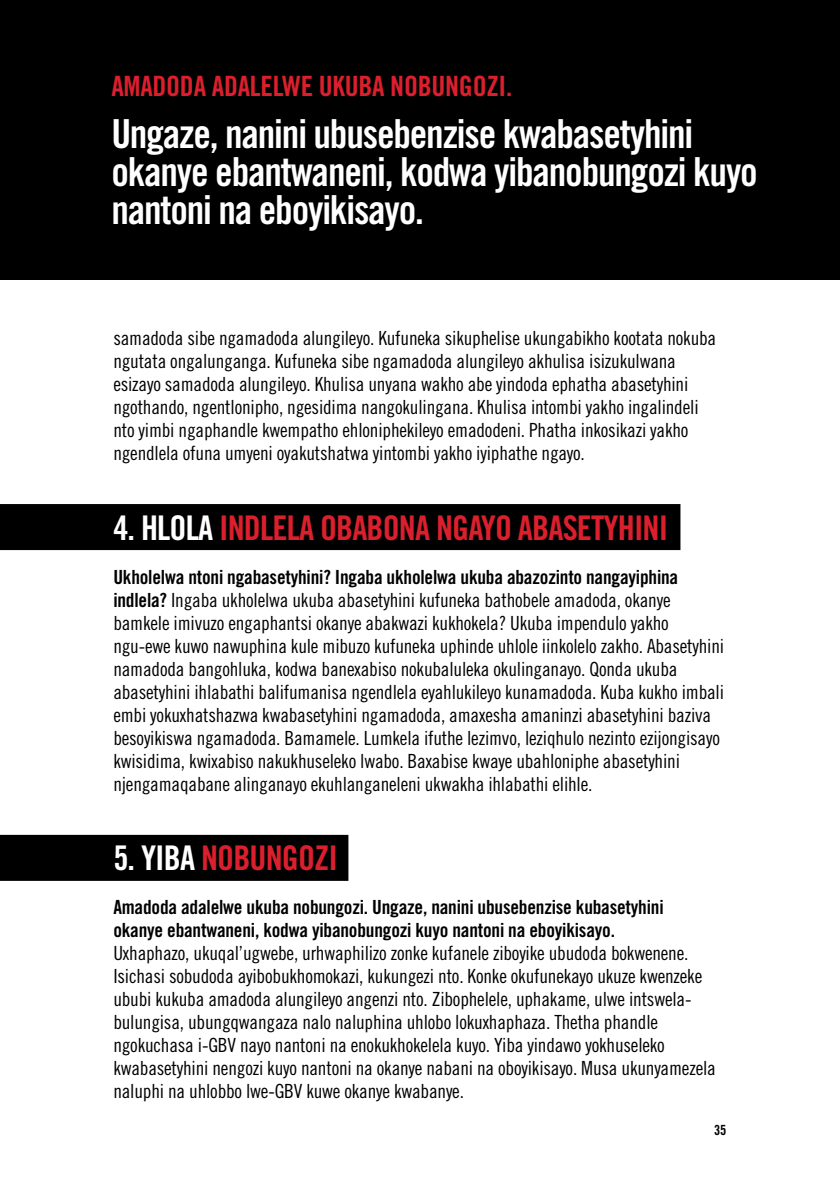
<style>
.page{position:relative;width:840px;height:1191px;background:#fff}
.page>*{position:absolute;margin:0;border:0;box-sizing:border-box;transform-origin:0 0}
.t1{font:40px/38px "Trade Gothic Bold Cond Twenty";letter-spacing:-.03em;color:#fff}
.t2{font:34px "Trade Gothic Bold Cond Twenty";letter-spacing:-.025em;color:#dc1f2d}
.t3{font:28px "Trade Gothic Bold Cond Twenty";letter-spacing:-.01em;color:#dc1f2d}
.t4{font:19.6px/23px "Trade Gothic Cond Eighteen";letter-spacing:-.01em;color:#000}
.t5{font:19.6px/23px "Trade Gothic Bold Cond Twenty";letter-spacing:-.01em;color:#000}
.t6{font:14px "Trade Gothic Bold Cond Twenty";color:#000}
.s1{color:#fff}
.s2{font-family:"Trade Gothic Bold Cond Twenty"}
</style>
<div class="page">
<div style="left:0;top:504px;width:680px;height:46px;background:#000"></div>
<div style="left:0;top:835px;width:348px;height:46px;background:#000"></div>
<div style="left:0;top:0;width:839px;height:280px;background:#000"></div>
<h3 class="t3" style="left:111px;top:69px;width:402px">AMADODA ADALELWE UKUBA NOBUNGOZI.</h3>
<h1 class="t1" style="left:111px;top:114px;width:647px">Ungaze, nanini ubusebenzise kwabasetyhini okanye ebantwaneni, kodwa yibanobungozi kuyo nantoni na eboyikisayo.</h1>
<p class="t4" style="left:113px;top:326px;width:604px">samadoda sibe ngamadoda alungileyo. Kufuneka sikuphelise ukungabikho kootata nokuba ngutata ongalunganga. Kufuneka sibe ngamadoda alungileyo akhulisa isizukulwana esizayo samadoda alungileyo. Khulisa unyana wakho abe yindoda ephatha abasetyhini ngothando, ngentlonipho, ngesidima nangokulingana. Khulisa intombi yakho ingalindeli nto yimbi ngaphandle kwempatho ehloniphekileyo emadodeni. Phatha inkosikazi yakho ngendlela ofuna umyeni oyakutshatwa yintombi yakho iyiphathe ngayo.</p>
<h2 class="t2" style="left:113px;top:507px;width:556px"><span class="s1">4. HLOLA</span> INDLELA OBABONA NGAYO ABASETYHINI</h2>
<p class="t5" style="left:113px;top:565px;width:566px">Ukholelwa ntoni ngabasetyhini? Ingaba ukholelwa ukuba abazozinto nangayiphina</p>
<p class="t4" style="left:113px;top:588px;width:612px"><span class="s2">indlela?</span> Ingaba ukholelwa ukuba abasetyhini kufuneka bathobele amadoda, okanye bamkele imivuzo engaphantsi okanye abakwazi kukhokela? Ukuba impendulo yakho ngu-ewe kuwo nawuphina kule mibuzo kufuneka uphinde uhlole iinkolelo zakho. Abasetyhini namadoda bangohluka, kodwa banexabiso nokubaluleka okulinganayo. Qonda ukuba abasetyhini ihlabathi balifumanisa ngendlela eyahlukileyo kunamadoda. Kuba kukho imbali embi yokuxhatshazwa kwabasetyhini ngamadoda, amaxesha amaninzi abasetyhini baziva besoyikiswa ngamadoda. Bamamele. Lumkela ifuthe lezimvo, leziqhulo nezinto ezijongisayo kwisidima, kwixabiso nakukhuseleko lwabo. Baxabise kwaye ubahloniphe abasetyhini njengamaqabane alinganayo ekuhlanganeleni ukwakha ihlabathi elihle.</p>
<h2 class="t2" style="left:113px;top:837px;width:226px"><span class="s1">5. YIBA</span> NOBUNGOZI</h2>
<p class="t5" style="left:113px;top:895px;width:551px">Amadoda adalelwe ukuba nobungozi. Ungaze, nanini ubusebenzise kubasetyhini okanye ebantwaneni, kodwa yibanobungozi kuyo nantoni na eboyikisayo.</p>
<p class="t4" style="left:113px;top:941px;width:603px">Uxhaphazo, ukuqal’ugwebe, urhwaphilizo zonke kufanele ziboyike ubudoda bokwenene.<br>Isichasi sobudoda ayibobukhomokazi, kukungezi nto. Konke okufunekayo ukuze kwenzeke ububi kukuba amadoda alungileyo angenzi nto. Zibophelele, uphakame, ulwe intswela&shy;bulungisa, ubungqwangaza nalo naluphina uhlobo lokuxhaphaza. Thetha phandle ngokuchasa i-GBV nayo nantoni na enokukhokelela kuyo. Yiba yindawo yokhuseleko kwabasetyhini nengozi kuyo nantoni na okanye nabani na oboyikisayo. Musa ukunyamezela naluphi na uhlobbo lwe-GBV kuwe okanye kwabanye.</p>
<p class="t6" style="left:713px;top:1121px;width:14px">35</p>
</div>
